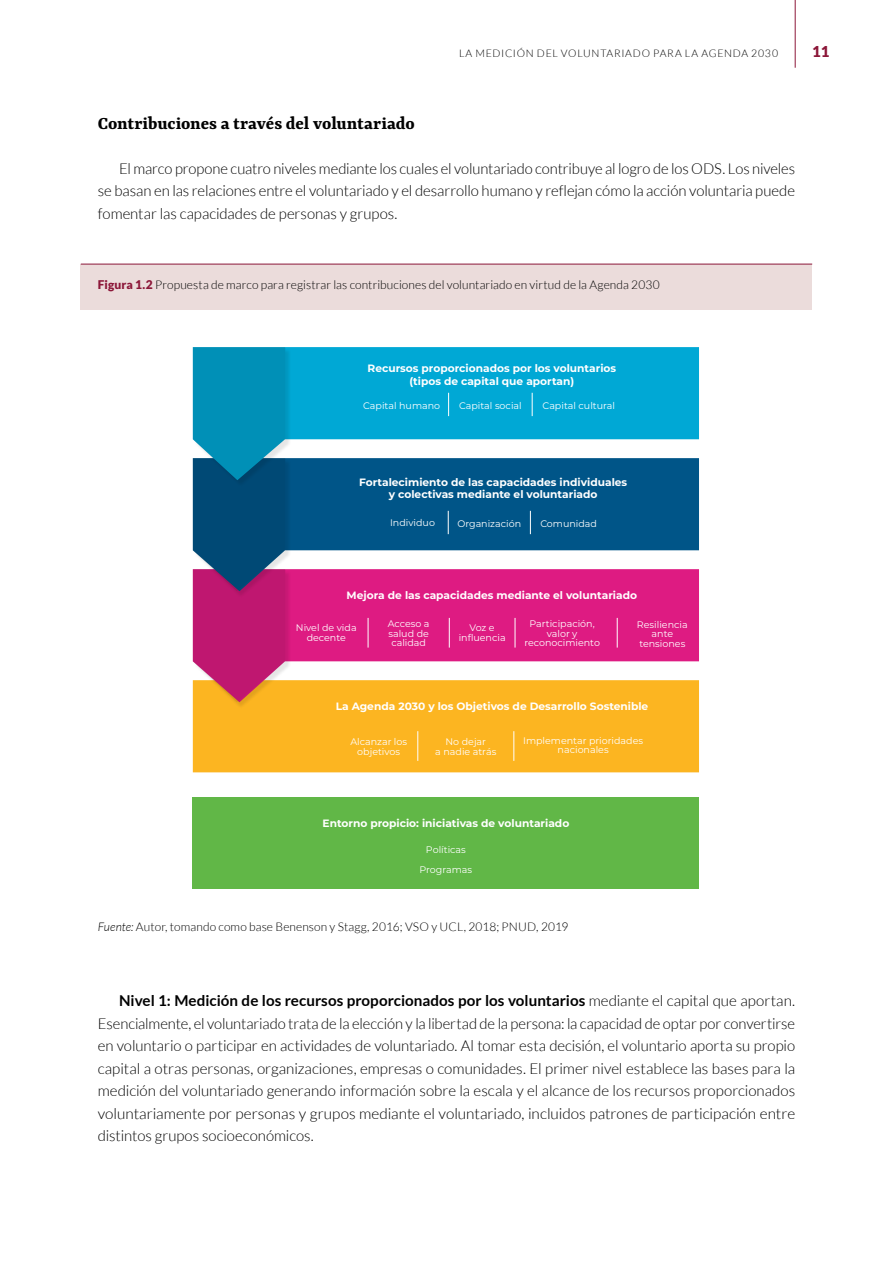
<style>
.page{position:relative;width:893px;height:1263px;background:#fff}
.page>*{position:absolute;margin:0;border:0;box-sizing:border-box;transform-origin:0 0}
.t1{font:700 19.5px "Yrsa";letter-spacing:-.005em;color:#000}
.t2{font:300 15px/22.5px "Lato";color:#000;text-align:justify}
.t3{font:900 15px "Lato";color:#8c1739}
.t4{font:300 12px "Lato";letter-spacing:.01em;color:#000}
.t5{font:700 10.65px/12.3px "Montserrat";color:#fff;text-align:center}
.t6{font:300 10.5px "Lato";letter-spacing:.07em;color:#000}
.t7{font:9.6px/9.6px "Montserrat";color:#fff;text-align:center}
.s1{font-weight:900;color:#8c1739}
.s2{font-style:italic}
.s3{font-weight:700}
</style>
<div class="page">
<hr style="left:795px;top:0;width:1px;height:68px;background:#8c1739">
<div style="left:81px;top:264px;width:731px;height:45px;background:#ebdcdb"></div>
<hr style="left:81px;top:264px;width:731px;height:1px;background:#8c1739">
<div style="left:193px;top:797px;width:506px;height:92px;background:#61b747"></div>
<div style="left:193px;top:702px;width:506px;height:70px;background:#fcb521"></div>
<svg style="left:292px;top:591px;width:407px;height:111px;fill:#de1b82"></svg>
<hr style="left:368px;top:618px;width:1px;height:30px;background:#fff">
<hr style="left:449px;top:618px;width:1px;height:30px;background:#fff">
<hr style="left:515px;top:618px;width:1px;height:30px;background:#fff">
<hr style="left:617px;top:618px;width:1px;height:30px;background:#fff">
<div style="left:194px;top:570px;width:98px;height:139px;background:#000;opacity:.75"></div>
<svg style="left:292px;top:480px;width:407px;height:111px;fill:#058"></svg>
<svg style="left:448px;top:511px;width:1px;height:23px"></svg>
<svg style="left:530px;top:511px;width:1px;height:23px"></svg>
<div style="left:194px;top:459px;width:98px;height:139px;background:#000;opacity:.75"></div>
<svg style="left:285px;top:347px;width:414px;height:133px;background:#24a6ce"></svg>
<svg style="left:448px;top:393px;width:1px;height:23px"></svg>
<svg style="left:532px;top:393px;width:1px;height:23px"></svg>
<div style="left:194px;top:348px;width:98px;height:139px;background:#000;opacity:.75"></div>
<svg style="left:193px;top:347px;width:92px;height:355px;background:#4d5b89"></svg>
<hr style="left:417px;top:731px;width:1px;height:30px;background:#fff">
<hr style="left:514px;top:731px;width:1px;height:30px;background:#fff">
<p class="t6" style="left:459px;top:47px;width:321px">LA MEDICIÓN DEL VOLUNTARIADO PARA LA AGENDA 2030</p>
<p class="t3" style="left:812px;top:43px;width:19px">11</p>
<h1 class="t1" style="left:98px;top:112px;width:319px">Contribuciones a través del voluntariado</h1>
<p class="t2" style="left:98px;top:157px;width:699px;text-indent:21px">El marco propone cuatro niveles mediante los cuales el voluntariado contribuye al logro de los ODS. Los niveles se basan en las relaciones entre el voluntariado y el desarrollo humano y reflejan cómo la acción voluntaria puede fomentar las capacidades de personas y grupos.</p>
<p class="t4" style="left:98px;top:279px;width:564px"><span class="s1">Figura 1.2</span> Propuesta de marco para registrar las contribuciones del voluntariado en virtud de la Agenda 2030</p>
<p class="t5" style="left:368px;top:362px;width:250px">Recursos proporcionados por los voluntarios (tipos de capital que aportan)</p>
<p class="t7" style="left:363px;top:400px;width:79px">Capital humano</p>
<p class="t7" style="left:459px;top:400px;width:64px">Capital social</p>
<p class="t7" style="left:543px;top:400px;width:74px">Capital cultural</p>
<p class="t5" style="left:359px;top:475px;width:270px">Fortalecimiento de las capacidades individuales y colectivas mediante el voluntariado</p>
<p class="t7" style="left:390px;top:518px;width:46px">Individuo</p>
<p class="t7" style="left:457px;top:518px;width:65px">Organización</p>
<p class="t7" style="left:540px;top:518px;width:58px">Comunidad</p>
<p class="t5" style="left:347px;top:589px;width:292px">Mejora de las capacidades mediante el voluntariado</p>
<p class="t7" style="left:296px;top:623px;width:62px">Nivel de vida decente</p>
<p class="t7" style="left:388px;top:618px;width:43px;text-align:justify">Acceso a salud de calidad</p>
<p class="t7" style="left:459px;top:623px;width:49px">Voz e influencia</p>
<p class="t7" style="left:524px;top:618px;width:77px">Participación, valor y reconocimiento</p>
<p class="t7" style="left:637px;top:619px;width:52px">Resiliencia ante tensiones</p>
<p class="t5" style="left:336px;top:700px;width:314px">La Agenda 2030 y los Objetivos de Desarrollo Sostenible</p>
<p class="t7" style="left:350px;top:736px;width:58px">Alcanzar los objetivos</p>
<p class="t7" style="left:435px;top:736px;width:63px">No dejar<br>a nadie atrás</p>
<p class="t7" style="left:523px;top:735px;width:121px">Implementar prioridades nacionales</p>
<p class="t5" style="left:322px;top:817px;width:248px">Entorno propicio: iniciativas de voluntariado</p>
<p class="t7" style="left:420px;top:839px;width:54px;line-height:20.2px">Políticas<br>Programas</p>
<p class="t4" style="left:98px;top:920px;width:472px"><span class="s2">Fuente:</span> Autor, tomando como base Benenson y Stagg, 2016; VSO y UCL, 2018; PNUD, 2019</p>
<p class="t2" style="left:98px;top:990px;width:699px;text-indent:21px"><span class="s3">Nivel 1: Medición de los recursos proporcionados por los voluntarios</span> mediante el capital que aportan.<br>Esencialmente, el voluntariado trata de la elección y la libertad de la persona: la capacidad de optar por convertirse en voluntario o participar en actividades de voluntariado. Al tomar esta decisión, el voluntario aporta su propio capital a otras personas, organizaciones, empresas o comunidades. El primer nivel establece las bases para la medición del voluntariado generando información sobre la escala y el alcance de los recursos proporcionados voluntariamente por personas y grupos mediante el voluntariado, incluidos patrones de participación entre distintos grupos socioeconómicos.</p>
</div>
